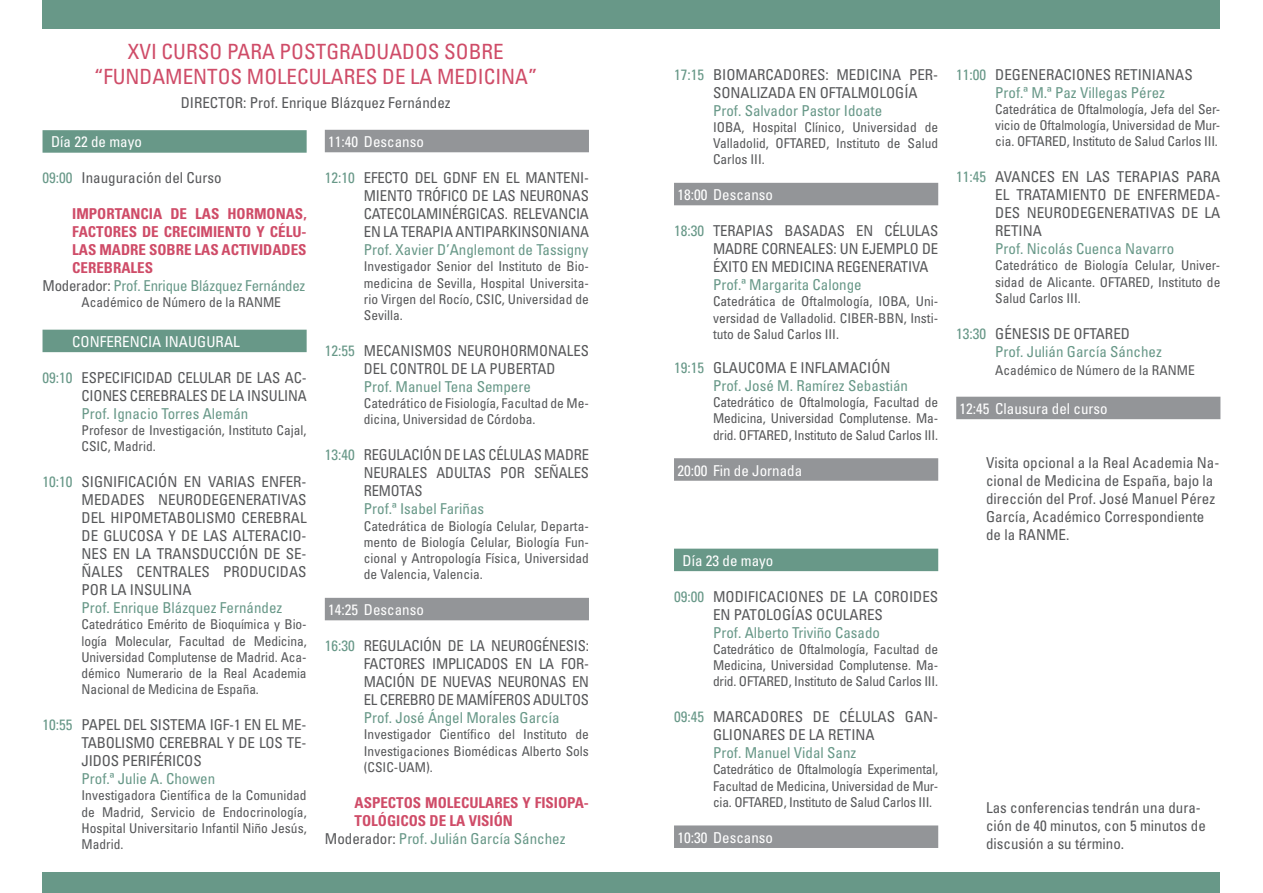
<style>
.page{position:relative;width:1263px;height:893px;background:#fff}
.page>*{position:absolute;margin:0;border:0;box-sizing:border-box;transform-origin:0 0}
.t1{font:condensed 21px/25.2px "Univers LT Std";color:#cf4c68;text-align:center}
.t2{font:condensed 15px/18px "Univers LT Std";color:#57585a;text-align:justify}
.AUTOR{font:condensed 15px "Univers LT Std";color:#689888}
.t3{font:700 condensed 15px/18px "Univers LT Std";color:#cf4c68;text-align:justify}
.DESCANSO{font:condensed 15px "Univers LT Std";color:#fff}
.FILETE_VERDE{font:condensed 15px "Univers LT Std";color:#fff}
.CARGO{font:condensed 13.5px/16.2px "Univers LT Std";color:#57585a;text-align:justify}
.s1{color:#689888}
.s2{color:#57585a}
</style>
<div class="page">
<div style="left:43px;top:873px;width:1177px;height:20px;background:#689888"></div>
<div style="left:43px;top:130px;width:264px;height:23px;background:#689888"></div>
<div style="left:43px;top:330px;width:264px;height:22px;background:#689888"></div>
<div style="left:325px;top:130px;width:264px;height:22px;background:#939598"></div>
<div style="left:325px;top:598px;width:264px;height:22px;background:#939598"></div>
<div style="left:674px;top:183px;width:264px;height:22px;background:#939598"></div>
<div style="left:674px;top:458px;width:264px;height:23px;background:#939598"></div>
<div style="left:674px;top:549px;width:264px;height:22px;background:#689888"></div>
<div style="left:674px;top:825px;width:264px;height:23px;background:#939598"></div>
<div style="left:956px;top:397px;width:264px;height:22px;background:#939598"></div>
<div style="left:43px;top:0;width:1177px;height:28px;background:#689888"></div>
<p class="t1" style="left:94px;top:38px;width:445px">XVI CURSO PARA POSTGRADUADOS SOBRE “FUNDAMENTOS MOLECULARES DE LA MEDICINA”</p>
<p class="t2" style="left:181px;top:93px;width:271px">DIRECTOR: Prof. Enrique Blázquez Fernández</p>
<p class="FILETE_VERDE" style="left:51px;top:132px;width:92px">Día 22 de mayo</p>
<p class="t2" style="left:43px;top:169px;width:180px"><span class="s1">09:00</span> Inauguración del Curso</p>
<p class="t3" style="left:72px;top:205px;width:236px">IMPORTANCIA DE LAS HORMONAS, FACTORES DE CRECIMIENTO Y CÉLU-LAS MADRE SOBRE LAS ACTIVIDADES CEREBRALES</p>
<p class="AUTOR" style="left:43px;top:276px;width:264px"><span class="s2">Moderador:</span> Prof. Enrique Blázquez Fernández</p>
<p class="CARGO" style="left:82px;top:294px;width:201px">Académico de Número de la RANME</p>
<p class="DESCANSO" style="left:72px;top:332px;width:169px">CONFERENCIA INAUGURAL</p>
<p class="t2" style="left:43px;top:368px;width:266px;text-align:right"><span class="s1">09:10</span> ESPECIFICIDAD CELULAR DE LAS AC-<br>CIONES CEREBRALES DE LA INSULINA</p>
<p class="AUTOR" style="left:82px;top:404px;width:168px">Prof. Ignacio Torres Alemán</p>
<p class="CARGO" style="left:82px;top:422px;width:227px">Profesor de Investigación, Instituto Cajal,<br>CSIC, Madrid.</p>
<p class="t2" style="left:82px;top:472px;width:227px;text-indent:-39px"><span class="s1">10:10</span> SIGNIFICACIÓN EN VARIAS ENFER-MEDADES NEURODEGENERATIVAS DEL HIPOMETABOLISMO CEREBRAL DE GLUCOSA Y DE LAS ALTERACIO-NES EN LA TRANSDUCCIÓN DE SE-ÑALES CENTRALES PRODUCIDAS POR LA INSULINA</p>
<p class="AUTOR" style="left:82px;top:598px;width:202px">Prof. Enrique Blázquez Fernández</p>
<p class="CARGO" style="left:82px;top:616px;width:227px">Catedrático Emérito de Bioquímica y Bio&shy;logía Molecular, Facultad de Medicina, Universidad Complutense de Madrid. Aca&shy;démico Numerario de la Real Academia Nacional de Medicina de España.</p>
<p class="t2" style="left:82px;top:715px;width:227px;text-indent:-39px"><span class="s1">10:55</span> PAPEL DEL SISTEMA IGF-1 EN EL ME-TABOLISMO CEREBRAL Y DE LOS TE-JIDOS PERIFÉRICOS</p>
<p class="AUTOR" style="left:82px;top:769px;width:135px">Prof.ª Julie A. Chowen</p>
<p class="CARGO" style="left:82px;top:787px;width:227px">Investigadora Científica de la Comunidad de Madrid, Servicio de Endocrinología, Hospital Universitario Infantil Niño Jesús, Madrid.</p>
<p class="DESCANSO" style="left:328px;top:132px;width:97px">11:40 Descanso</p>
<p class="t2" style="left:364px;top:169px;width:227px;text-indent:-39px"><span class="s1">12:10</span> EFECTO DEL GDNF EN EL MANTENI-MIENTO TRÓFICO DE LAS NEURONAS CATECOLAMINÉRGICAS. RELEVANCIA EN LA TERAPIA ANTIPARKINSONIANA</p>
<p class="AUTOR" style="left:364px;top:240px;width:226px">Prof. Xavier D’Anglemont de Tassigny</p>
<p class="CARGO" style="left:364px;top:258px;width:227px">Investigador Senior del Instituto de Bio&shy;medicina de Sevilla, Hospital Universita&shy;rio Virgen del Rocío, CSIC, Universidad de Sevilla.</p>
<p class="t2" style="left:325px;top:341px;width:266px;text-align:center"><span class="s1">12:55</span> MECANISMOS NEUROHORMONALES<br>DEL CONTROL DE LA PUBERTAD</p>
<p class="AUTOR" style="left:364px;top:377px;width:169px">Prof. Manuel Tena Sempere</p>
<p class="CARGO" style="left:364px;top:395px;width:227px">Catedrático de Fisiología, Facultad de Me&shy;dicina, Universidad de Córdoba.</p>
<p class="t2" style="left:364px;top:446px;width:227px;text-indent:-39px"><span class="s1">13:40</span> REGULACIÓN DE LAS CÉLULAS MADRE NEURALES ADULTAS POR SEÑALES REMOTAS</p>
<p class="AUTOR" style="left:364px;top:500px;width:122px">Prof.ª Isabel Fariñas</p>
<p class="CARGO" style="left:364px;top:517px;width:227px">Catedrática de Biología Celular, Departa&shy;mento de Biología Celular, Biología Fun&shy;cional y Antropología Física, Universidad de Valencia, Valencia.</p>
<p class="DESCANSO" style="left:328px;top:600px;width:97px">14:25 Descanso</p>
<p class="t2" style="left:364px;top:637px;width:227px;text-indent:-39px"><span class="s1">16:30</span> REGULACIÓN DE LA NEUROGÉNESIS:<br>FACTORES IMPLICADOS EN LA FOR-MACIÓN DE NUEVAS NEURONAS EN EL CEREBRO DE MAMÍFEROS ADULTOS</p>
<p class="AUTOR" style="left:364px;top:708px;width:197px">Prof. José Ángel Morales García</p>
<p class="CARGO" style="left:364px;top:726px;width:227px">Investigador Científico del Instituto de Investigaciones Biomédicas Alberto Sols (CSIC-UAM).</p>
<p class="t3" style="left:355px;top:793px;width:236px">ASPECTOS MOLECULARES Y FISIOPA-<br>TOLÓGICOS DE LA VISIÓN</p>
<p class="AUTOR" style="left:325px;top:829px;width:242px"><span class="s2">Moderador:</span> Prof. Julián García Sánchez</p>
<p class="t2" style="left:713px;top:65px;width:227px;text-indent:-39px"><span class="s1">17:15</span> BIOMARCADORES: MEDICINA PER-<br>SONALIZADA EN OFTALMOLOGÍA</p>
<p class="AUTOR" style="left:713px;top:101px;width:171px">Prof. Salvador Pastor Idoate</p>
<p class="CARGO" style="left:713px;top:119px;width:227px">IOBA, Hospital Clínico, Universidad de Valladolid, OFTARED, Instituto de Salud Carlos III.</p>
<p class="DESCANSO" style="left:677px;top:185px;width:97px">18:00 Descanso</p>
<p class="t2" style="left:713px;top:222px;width:227px;text-indent:-39px"><span class="s1">18:30</span> TERAPIAS BASADAS EN CÉLULAS MADRE CORNEALES: UN EJEMPLO DE ÉXITO EN MEDICINA REGENERATIVA</p>
<p class="AUTOR" style="left:713px;top:275px;width:150px">Prof.ª Margarita Calonge</p>
<p class="CARGO" style="left:713px;top:293px;width:227px">Catedrática de Oftalmología, IOBA, Uni&shy;versidad de Valladolid. CIBER-BBN, Insti&shy;tuto de Salud Carlos III.</p>
<p class="t2" style="left:674px;top:358px;width:218px"><span class="s1">19:15</span> GLAUCOMA E INFLAMACIÓN</p>
<p class="AUTOR" style="left:713px;top:376px;width:196px">Prof. José M. Ramírez Sebastián</p>
<p class="CARGO" style="left:713px;top:394px;width:227px">Catedrático de Oftalmología, Facultad de Medicina, Universidad Complutense. Ma&shy;drid. OFTARED, Instituto de Salud Carlos III.</p>
<p class="DESCANSO" style="left:677px;top:461px;width:126px">20:00 Fin de Jornada</p>
<p class="FILETE_VERDE" style="left:682px;top:551px;width:92px">Día 23 de mayo</p>
<p class="t2" style="left:713px;top:587px;width:227px;text-indent:-39px"><span class="s1">09:00</span> MODIFICACIONES DE LA COROIDES<br>EN PATOLOGÍAS OCULARES</p>
<p class="AUTOR" style="left:713px;top:623px;width:169px">Prof. Alberto Triviño Casado</p>
<p class="CARGO" style="left:713px;top:641px;width:227px">Catedrático de Oftalmología, Facultad de Medicina, Universidad Complutense. Ma&shy;drid. OFTARED, Instituto de Salud Carlos III.</p>
<p class="t2" style="left:713px;top:708px;width:227px;text-indent:-39px"><span class="s1">09:45</span> MARCADORES DE CÉLULAS GAN-<br>GLIONARES DE LA RETINA</p>
<p class="AUTOR" style="left:713px;top:743px;width:145px">Prof. Manuel Vidal Sanz</p>
<p class="CARGO" style="left:713px;top:761px;width:227px">Catedrático de Oftalmología Experimental, Facultad de Medicina, Universidad de Mur&shy;cia. OFTARED, Instituto de Salud Carlos III.</p>
<p class="DESCANSO" style="left:677px;top:828px;width:97px">10:30 Descanso</p>
<p class="t2" style="left:956px;top:65px;width:238px"><span class="s1">11:00</span> DEGENERACIONES RETINIANAS</p>
<p class="AUTOR" style="left:995px;top:83px;width:171px">Prof.ª M.ª Paz Villegas Pérez</p>
<p class="CARGO" style="left:995px;top:101px;width:227px">Catedrática de Oftalmología, Jefa del Ser&shy;vicio de Oftalmología, Universidad de Mur&shy;cia. OFTARED, Instituto de Salud Carlos III.</p>
<p class="t2" style="left:995px;top:168px;width:227px;text-indent:-39px"><span class="s1">11:45</span> AVANCES EN LAS TERAPIAS PARA EL TRATAMIENTO DE ENFERMEDA-DES NEURODEGENERATIVAS DE LA RETINA</p>
<p class="AUTOR" style="left:995px;top:239px;width:181px">Prof. Nicolás Cuenca Navarro</p>
<p class="CARGO" style="left:995px;top:257px;width:227px">Catedrático de Biología Celular, Univer&shy;sidad de Alicante. OFTARED, Instituto de Salud Carlos III.</p>
<p class="t2" style="left:956px;top:324px;width:175px"><span class="s1">13:30</span> GÉNESIS DE OFTARED</p>
<p class="AUTOR" style="left:995px;top:342px;width:168px">Prof. Julián García Sánchez</p>
<p class="CARGO" style="left:995px;top:362px;width:201px">Académico de Número de la RANME</p>
<p class="DESCANSO" style="left:959px;top:399px;width:150px">12:45 Clausura del curso</p>
<p class="t2" style="left:986px;top:454px;width:235px;text-align:left">Visita opcional a la Real Academia Na&shy;cional de Medicina de España, bajo la dirección del Prof. José Manuel Pérez<br>García, Académico Correspondiente de la RANME.</p>
<p class="t2" style="left:986px;top:799px;width:221px;text-align:left">Las conferencias tendrán una dura&shy;ción de 40 minutos, con 5 minutos de discusión a su término.</p>
</div>
